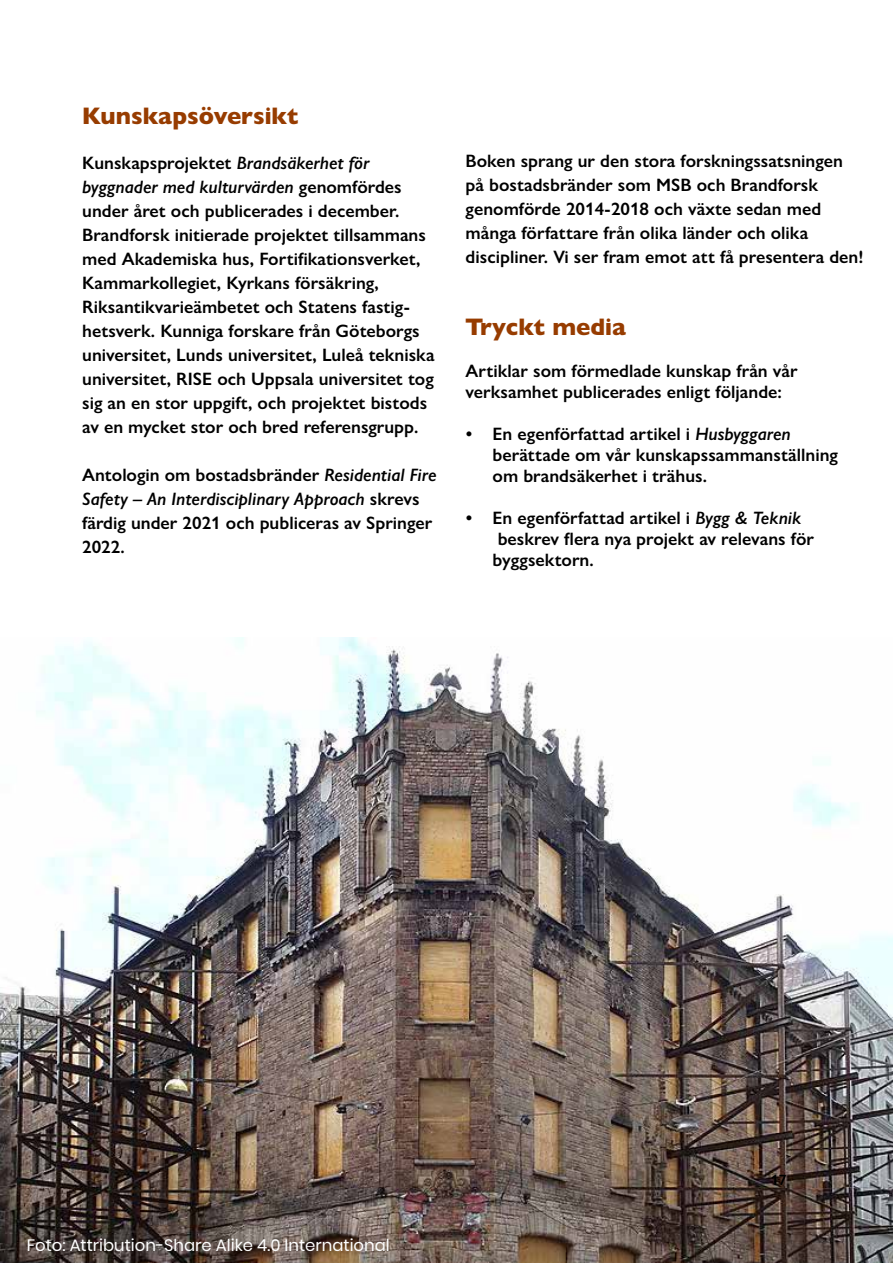
<style>
.page{position:relative;width:893px;height:1263px;background:#fff}
.page>*{position:absolute;margin:0;border:0;box-sizing:border-box;transform-origin:0 0}
.t1{font:800 24px "Gill Sans Nova";color:#973c00}
.t2{font:600 18px/24px "Gill Sans Nova";color:#000}
.t3{font:16.5px "Poppins";color:#fff}
.t4{font:600 15px "Gill Sans Nova";color:#000}
.s1{font-style:italic}
</style>
<div class="page">
<img style="left:0;top:638px;width:893px;height:625px">
<h1 class="t1" style="left:82px;top:101px;width:218px">Kunskapsöversikt</h1>
<p class="t2" style="left:82px;top:151px;width:354px">Kunskapsprojektet <span class="s1">Brandsäkerhet för byggnader med kulturvärden</span> genomfördes under året och publicerades i december.<br>Brandforsk initierade projektet tillsammans med Akademiska hus, Fortifikationsverket, Kammarkollegiet, Kyrkans försäkring, Riksantikvarieämbetet och Statens fastig&shy;hetsverk. Kunniga forskare från Göteborgs universitet, Lunds universitet, Luleå tekniska universitet, RISE och Uppsala universitet tog sig an en stor uppgift, och projektet bistods av en mycket stor och bred referensgrupp.</p>
<p class="t2" style="left:82px;top:462px;width:356px">Antologin om bostadsbränder <span class="s1">Residential Fire Safety – An Interdisciplinary Approach</span> skrevs färdig under 2021 och publiceras av Springer 2022.</p>
<p class="t2" style="left:466px;top:149px;width:399px">Boken sprang ur den stora forskningssatsningen på bostadsbränder som MSB och Brandforsk genomförde 2014-2018 och växte sedan med många författare från olika länder och olika discipliner. Vi ser fram emot att få presentera den!</p>
<h1 class="t1" style="left:466px;top:312px;width:162px">Tryckt media</h1>
<p class="t2" style="left:466px;top:360px;width:334px;line-height:21px">Artiklar som förmedlade kunskap från vår verksamhet publicerades enligt följande:</p>
<p class="t2" style="left:493px;top:423px;width:347px;line-height:21px;text-indent:-27px">• En egenförfattad artikel i <span class="s1">Husbyggaren </span>berättade om vår kunskapssammanställning om brandsäkerhet i trähus.</p>
<p class="t2" style="left:493px;top:507px;width:323px;line-height:21px;text-indent:-27px">• En egenförfattad artikel i <span class="s1">Bygg &amp; Teknik </span>beskrev flera nya projekt av relevans för byggsektorn.</p>
<p class="t3" style="left:27px;top:1235px;width:365px">Foto: Attribution-Share Alike 4.0 International</p>
<p class="t4" style="left:771px;top:1171px;width:17px">17</p>
</div>
